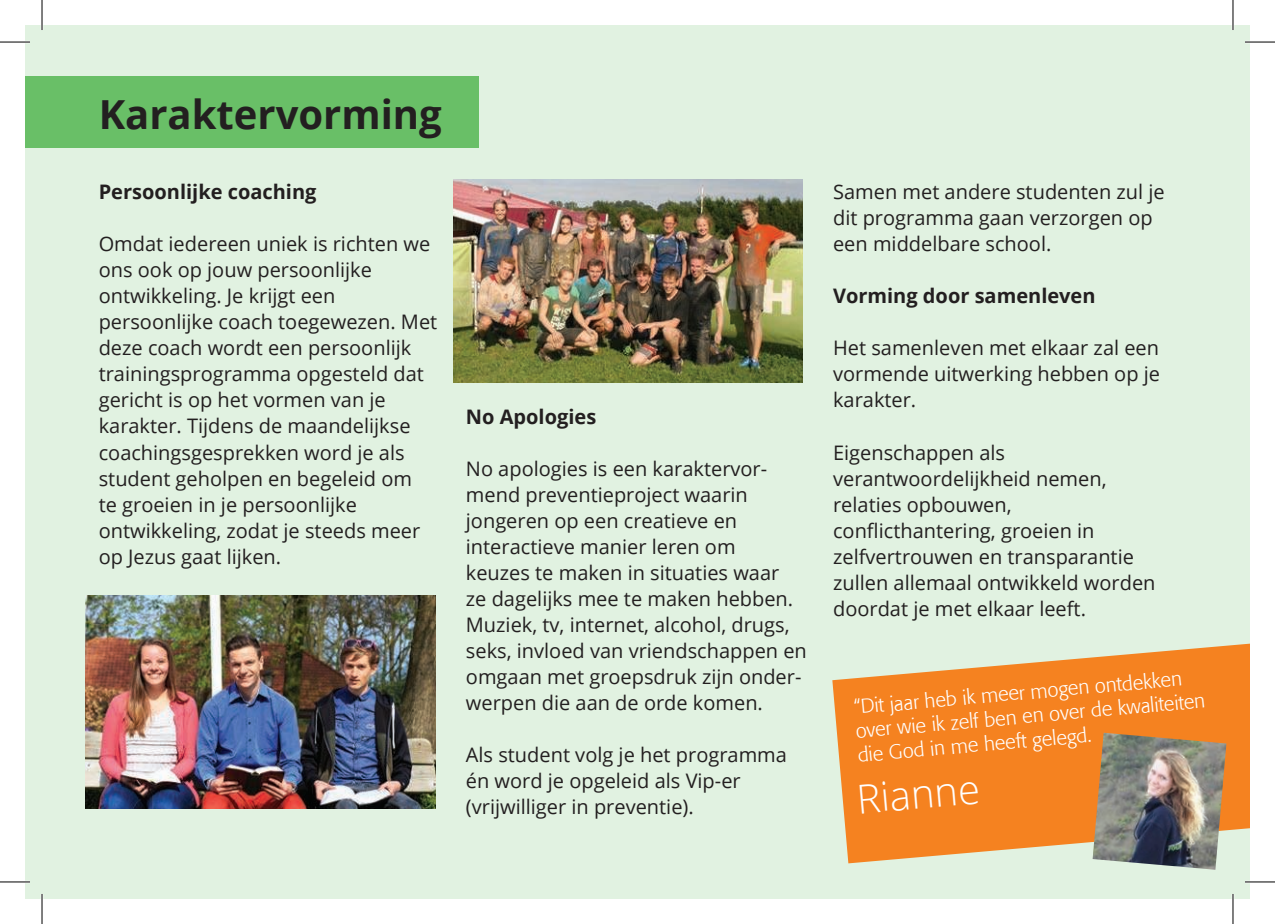
<style>
.page{position:relative;width:1275px;height:924px;background:#fff}
.page>*{position:absolute;margin:0;border:0;box-sizing:border-box;transform-origin:0 0}
.t1{font:700 40px "Open Sans";color:#231f20}
.t2{font:300 40px "Open Sans";color:#fff}
.t3{font:20px/26px "Open Sans";color:#231f20}
.t4{font:300 20px/24px "Formata";color:#fff}
.t5{font:700 20px "Open Sans";color:#231f20}
</style>
<div class="page">
<div style="left:25px;top:25px;width:1225px;height:873px;background:#e1f2e1"></div>
<div style="left:25px;top:76px;width:454px;height:72px;background:#69bf67"></div>
<img style="left:454px;top:179px;width:348px;height:203px">
<img style="left:86px;top:595px;width:349px;height:212px">
<svg style="left:832px;top:643px;width:418px;height:220px;fill:#f58220"></svg>
<img style="left:1092px;top:732px;width:134px;height:137px">
<hr style="left:0;top:41px;width:30px;height:2px;background:#fff">
<hr style="left:1245px;top:41px;width:30px;height:2px;background:#fff">
<hr style="left:0;top:880px;width:30px;height:2px;background:#fff">
<hr style="left:1245px;top:880px;width:30px;height:2px;background:#fff">
<hr style="left:41px;top:0;width:2px;height:30px;background:#fff">
<hr style="left:41px;top:893px;width:2px;height:30px;background:#fff">
<hr style="left:1231px;top:0;width:3px;height:30px;background:#fff">
<hr style="left:1231px;top:893px;width:3px;height:30px;background:#fff">
<hr style="left:0;top:42px;width:30px;height:1px;background:#000">
<hr style="left:1245px;top:42px;width:30px;height:1px;background:#000">
<hr style="left:0;top:881px;width:30px;height:1px;background:#000">
<hr style="left:1245px;top:881px;width:30px;height:1px;background:#000">
<hr style="left:42px;top:0;width:1px;height:30px;background:#000">
<hr style="left:42px;top:893px;width:1px;height:30px;background:#000">
<hr style="left:1232px;top:0;width:1px;height:30px;background:#000">
<hr style="left:1232px;top:893px;width:1px;height:30px;background:#000">
<h1 class="t1" style="left:99px;top:99px;width:345px">Karaktervorming</h1>
<p class="t5" style="left:99px;top:184px;width:219px">Persoonlijke coaching</p>
<p class="t3" style="left:99px;top:233px;width:340px">Omdat iedereen uniek is richten we ons ook op jouw persoonlijke ontwikkeling. Je krijgt een persoonlijke coach toegewezen. Met deze coach wordt een persoonlijk trainingsprogramma opgesteld dat gericht is op het vormen van je karakter. Tijdens de maandelijkse coachingsgesprekken word je als student geholpen en begeleid om<br>te groeien in je persoonlijke ontwikkeling, zodat je steeds meer op Jezus gaat lijken.</p>
<p class="t5" style="left:466px;top:408px;width:132px">No Apologies</p>
<p class="t3" style="left:466px;top:457px;width:342px">No apologies is een karaktervor&shy;mend preventieproject waarin jongeren op een creatieve en interactieve manier leren om<br>keuzes te maken in situaties waar<br>ze dagelijks mee te maken hebben.<br>Muziek, tv, internet, alcohol, drugs, seks, invloed van vriendschappen en omgaan met groepsdruk zijn onder&shy;werpen die aan de orde komen.</p>
<p class="t3" style="left:466px;top:743px;width:322px">Als student volg je het programma én word je opgeleid als Vip-er (vrijwilliger in preventie).</p>
<p class="t3" style="left:833px;top:181px;width:333px">Samen met andere studenten zul je dit programma gaan verzorgen op een middelbare school.</p>
<p class="t5" style="left:833px;top:288px;width:264px">Vorming door samenleven</p>
<p class="t3" style="left:833px;top:337px;width:328px;text-align:justify">Het samenleven met elkaar zal een vormende uitwerking hebben op je karakter.</p>
<p class="t3" style="left:833px;top:441px;width:324px">Eigenschappen als verantwoordelijkheid nemen, relaties opbouwen, conlicthantering, groeien in zelfvertrouwen en transparantie zullen allemaal ontwikkeld worden doordat je met elkaar leeft.</p>
<p class="t4" style="left:852px;top:696px;width:352px;rotate:-5deg">“Dit jaar heb ik meer mogen ontdekken over wie ik zelf ben en over de kwaliteiten die God in me heeft gelegd.</p>
<h1 class="t2" style="left:855px;top:782px;width:125px;rotate:-5deg">Rianne</h1>
</div>
